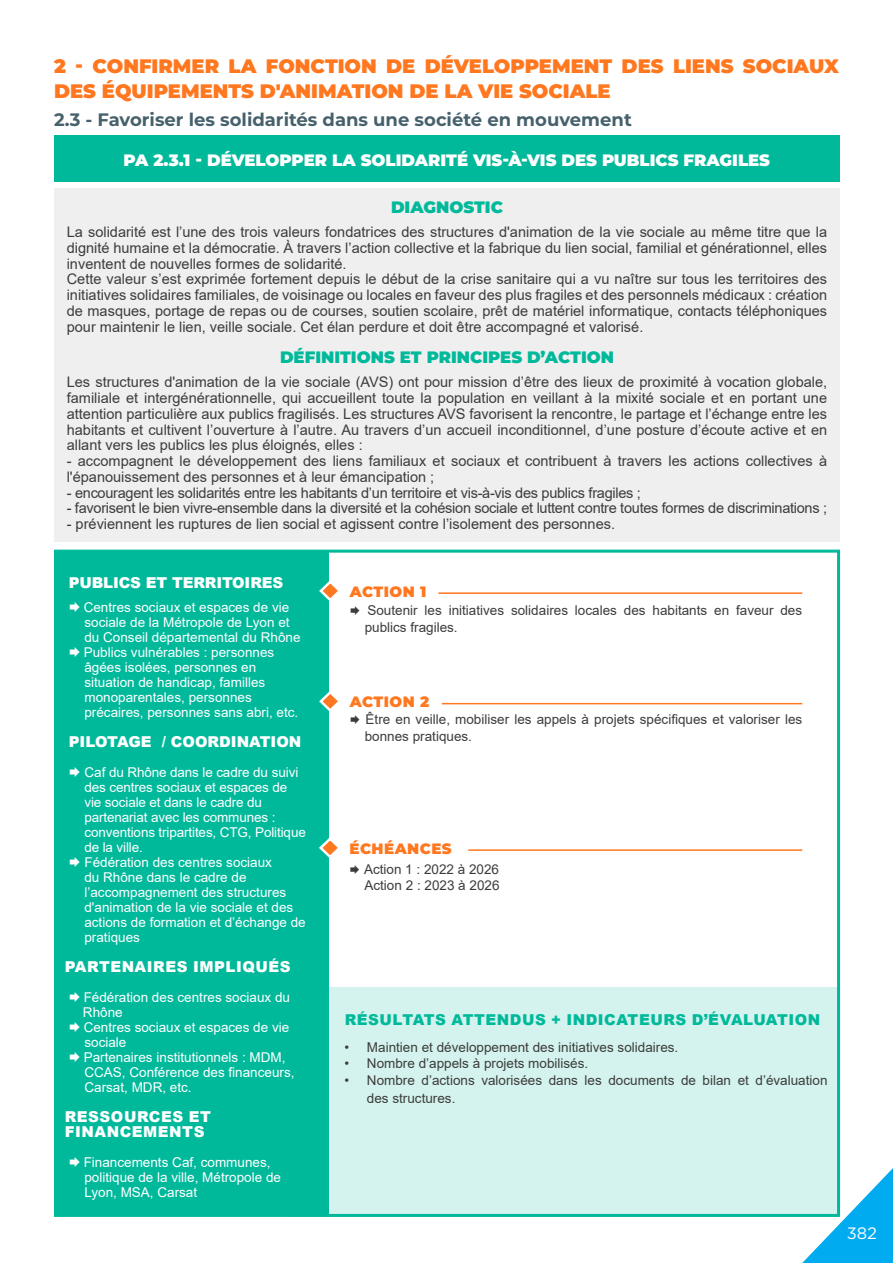
<style>
.page{position:relative;width:893px;height:1263px;background:#fff}
.page>*{position:absolute;margin:0;border:0;box-sizing:border-box;transform-origin:0 0}
.t1{font:900 19.5px/25.5px "Montserrat";color:#ff771e}
.t2{font:700 18px "Montserrat";color:#46606c}
.t3{font:900 16.5px "Montserrat";color:#fff}
.t4{font:900 16.5px "Montserrat";color:#00b99b}
.t5{font:16.5px "Gotham";color:#fff}
.t6{font:900 15px/15px "Arial";letter-spacing:.02em;color:#fff}
.t7{font:900 15px "Arial";letter-spacing:.035em;color:#00b99b}
.t8{font:900 15px "Montserrat";letter-spacing:.03em;color:#ff771e}
.t9{font:900 15px "Arial";color:#fff}
.t10{font:900 15px "Arial";letter-spacing:-.01em;color:#fff}
.t11{font:14.55px/15.8px "Arial";color:#3c3c3b}
.t12{font:14.55px "Arial";letter-spacing:-.02em;color:#3c3c3b}
.t13{font:13.5px/15px "Arial";color:#fff}
.t14{font:13.5px/16.5px "Arial";color:#3c3c3b}
</style>
<div class="page">
<svg style="left:802px;top:1168px;width:91px;height:95px"></svg>
<div style="left:54px;top:135px;width:786px;height:47px;background:#00b99b"></div>
<div style="left:56px;top:552px;width:272px;height:662px;background:#00b99b"></div>
<svg style="left:285px;top:987px;width:553px;height:230px;background:#c0ede6"></svg>
<div style="left:54px;top:188px;width:786px;height:354px;background:#efefef"></div>
<hr style="left:438px;top:592px;width:364px;height:2px;background:#ff771e">
<svg style="left:319px;top:578px;width:19px;height:25px"></svg>
<hr style="left:442px;top:703px;width:360px;height:1px;background:#ff771e">
<svg style="left:319px;top:689px;width:19px;height:25px"></svg>
<hr style="left:468px;top:849px;width:334px;height:2px;background:#ff771e">
<svg style="left:319px;top:835px;width:19px;height:25px"></svg>
<h1 class="t1" style="left:54px;top:52px;width:786px">2 - CONFIRMER LA FONCTION DE DÉVELOPPEMENT DES LIENS SOCIAUX<br>DES ÉQUIPEMENTS D'ANIMATION DE LA VIE SOCIALE</h1>
<p class="t2" style="left:54px;top:107px;width:579px">2.3 - Favoriser les solidarités dans une société en mouvement</p>
<p class="t3" style="left:124px;top:148px;width:648px">PA 2.3.1 - DÉVELOPPER LA SOLIDARITÉ VIS-À-VIS DES PUBLICS FRAGILES</p>
<p class="t4" style="left:391px;top:195px;width:114px">DIAGNOSTIC</p>
<p class="t11" style="left:67px;top:224px;width:762px">La solidarité est l’une des trois valeurs fondatrices des structures d'animation de la vie sociale au même titre que la dignité humaine et la démocratie. À travers l’action collective et la fabrique du lien social, familial et générationnel, elles inventent de nouvelles formes de solidarité.<br>Cette valeur s’est exprimée fortement depuis le début de la crise sanitaire qui a vu naître sur tous les territoires des initiatives solidaires familiales, de voisinage ou locales en faveur des plus fragiles et des personnels médicaux : création de masques, portage de repas ou de courses, soutien scolaire, prêt de matériel informatique, contacts téléphoniques pour maintenir le lien, veille sociale. Cet élan perdure et doit être accompagné et valorisé.</p>
<p class="t4" style="left:280px;top:345px;width:335px">DÉFINITIONS ET PRINCIPES D’ACTION</p>
<p class="t11" style="left:67px;top:374px;width:762px;text-align:justify">Les structures d'animation de la vie sociale (AVS) ont pour mission d’être des lieux de proximité à vocation globale, familiale et intergénérationnelle, qui accueillent toute la population en veillant à la mixité sociale et en portant une attention particulière aux publics fragilisés. Les structures AVS favorisent la rencontre, le partage et l’échange entre les habitants et cultivent l’ouverture à l’autre. Au travers d’un accueil inconditionnel, d’une posture d’écoute active et en allant vers les publics les plus éloignés, elles :</p>
<p class="t11" style="left:67px;top:453px;width:762px">- accompagnent le développement des liens familiaux et sociaux et contribuent à travers les actions collectives à l'épanouissement des personnes et à leur émancipation ;</p>
<p class="t12" style="left:67px;top:482px;width:576px">- encouragent les solidarités entre les habitants d’un territoire et vis-à-vis des publics fragiles ;</p>
<p class="t12" style="left:67px;top:498px;width:762px">- favorisent le bien vivre-ensemble dans la diversité et la cohésion sociale et luttent contre toutes formes de discriminations ;</p>
<p class="t11" style="left:67px;top:516px;width:550px">- préviennent les ruptures de lien social et agissent contre l’isolement des personnes.</p>
<p class="t10" style="left:69px;top:572px;width:216px">PUBLICS ET TERRITOIRES</p>
<p class="t13" style="left:84px;top:599px;width:218px">Centres sociaux et espaces de vie sociale de la Métropole de Lyon et du Conseil départemental du Rhône<br>Publics vulnérables : personnes âgées isolées, personnes en situation de handicap, familles monoparentales, personnes précaires, personnes sans abri, etc.</p>
<p class="t9" style="left:69px;top:730px;width:234px">PILOTAGE / COORDINATION</p>
<p class="t13" style="left:84px;top:764px;width:223px">Caf du Rhône dans le cadre du suivi des centres sociaux et espaces de vie sociale et dans le cadre du partenariat avec les communes : conventions tripartites, CTG, Politique de la ville.<br>Fédération des centres sociaux<br>du Rhône dans le cadre de l’accompagnement des structures d'animation de la vie sociale et des actions de formation et d’échange de pratiques</p>
<p class="t6" style="left:65px;top:958px;width:227px">PARTENAIRES IMPLIQUÉS</p>
<p class="t13" style="left:83px;top:989px;width:213px">Fédération des centres sociaux du<br>Rhône<br>Centres sociaux et espaces de vie sociale<br>Partenaires institutionnels : MDM,<br>CCAS, Conférence des financeurs,<br>Carsat, MDR, etc.</p>
<p class="t6" style="left:65px;top:1108px;width:148px">RESSOURCES ET<br>FINANCEMENTS</p>
<p class="t13" style="left:84px;top:1154px;width:199px">Financements Caf, communes, politique de la ville, Métropole de<br>Lyon, MSA, Carsat</p>
<p class="t8" style="left:350px;top:580px;width:78px">ACTION 1</p>
<p class="t14" style="left:365px;top:602px;width:439px">Soutenir les initiatives solidaires locales des habitants en faveur des publics fragiles.</p>
<p class="t8" style="left:350px;top:690px;width:81px">ACTION 2</p>
<p class="t14" style="left:365px;top:711px;width:439px">Être en veille, mobiliser les appels à projets spécifiques et valoriser les bonnes pratiques.</p>
<p class="t8" style="left:349px;top:837px;width:104px">ÉCHÉANCES</p>
<p class="t14" style="left:364px;top:861px;width:137px">Action 1 : 2022 à 2026<br>Action 2 : 2023 à 2026</p>
<p class="t7" style="left:345px;top:1009px;width:477px">RÉSULTATS ATTENDUS + INDICATEURS D’ÉVALUATION</p>
<p class="t14" style="left:344px;top:1039px;width:335px">• Maintien et développement des initiatives solidaires.</p>
<p class="t14" style="left:344px;top:1055px;width:245px">• Nombre d’appels à projets mobilisés.</p>
<p class="t14" style="left:367px;top:1071px;width:462px;line-height:18px;text-indent:-23px">• Nombre d’actions valorisées dans les documents de bilan et d’évaluation des structures.</p>
<p class="t5" style="left:847px;top:1222px;width:32px">382</p>
</div>
